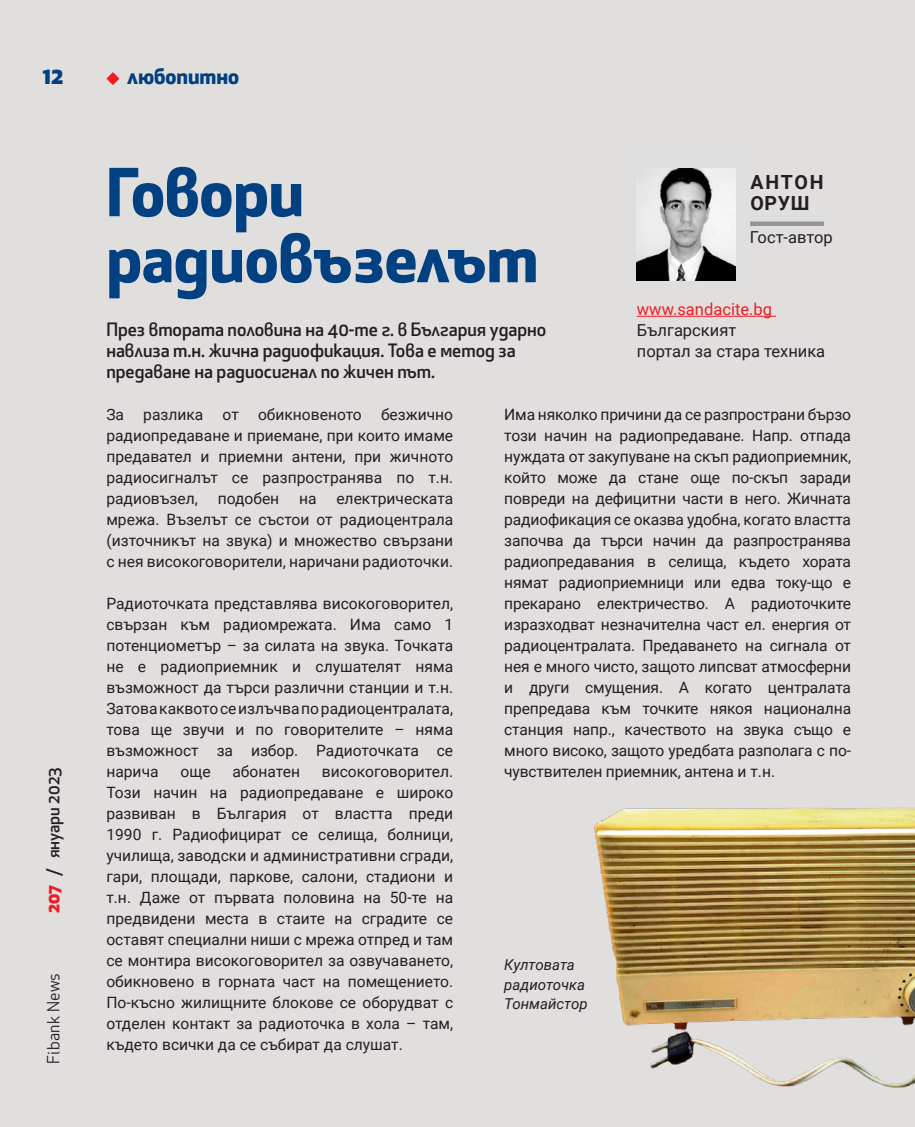
<style>
.page{position:relative;width:915px;height:1127px;background:#fff}
.page>*{position:absolute;margin:0;border:0;box-sizing:border-box;transform-origin:0 0}
.t1{font:700 64.5px/66px "Apex Bg";color:#014081}
.t2{font:800 22.5px "Apex Bg";color:#014081}
.Section{font:700 21px "Apex Bg";color:#014081}
.Body{font:700 19.5px/21px "Roboto";letter-spacing:.08em;color:#231f20}
.Leading{font:500 18px/21px "Apex Bg";color:#231f20}
.Body-2{font:16.5px/21px "Roboto";color:#231f20}
.t3{font:500 16.5px "Apex Bg";color:#231f20}
.Body_-_No_Align{font:16.5px "Roboto";color:#231f20}
.t4{font:16.5px "Apex Bg";letter-spacing:.02em;color:#231f20}
.Body-3{font:15.6px/21px "Roboto";color:#231f20;text-align:justify}
.Body_-_No_Align-2{font:italic 15px/19.5px "Roboto";color:#231f20}
.s1{font-weight:800;color:#ee1d23}
.s2{color:#ee1d23}
</style>
<div class="page">
<div style="left:0;top:0;width:914px;height:1127px;background:#e1dede"></div>
<div style="left:749px;top:221px;width:74px;height:5px;background:#939598"></div>
<hr style="left:636px;top:316px;width:139px;height:1px;background:#ee1d23">
<svg style="left:636px;top:168px;width:100px;height:113px"></svg>
<svg style="left:106px;top:72px;width:13px;height:13px"></svg>
<img style="left:594px;top:807px;width:320px;height:281px">
<h2 class="t2" style="left:43px;top:60px;width:22px">12</h2>
<p class="t3" style="left:42px;top:913px;width:147px;rotate:-90deg"><span class="s1">207</span> / януари 2023</p>
<p class="t4" style="left:43px;top:1064px;width:93px;rotate:-90deg">Fibank News</p>
<p class="Section" style="left:127px;top:61px;width:113px">любопитно</p>
<p class="t1" style="left:106px;top:157px;width:433px">Говори радиовъзелът</p>
<p class="Leading" style="left:106px;top:319px;width:441px">През втората половина на 40-те г. в България ударно навлиза т.н. жична радиофикация. Това е метод за предаване на радиосигнал по жичен път.</p>
<p class="Body-3" style="left:106px;top:403px;width:348px">За разлика от обикновеното безжично радиопредаване и приемане, при които имаме предавател и приемни антени, при жичното радиосигналът се разпространява по т.н. радиовъзел,</p>
<p class="Body" style="left:750px;top:171px;width:75px">АНТОН<br>ОРУШ</p>
<p class="Body_-_No_Align" style="left:749px;top:226px;width:84px">Гост-автор</p>
<p class="Body-2" style="left:636px;top:298px;width:190px"><span class="s2">www.sandacite.bg<br></span>Българският<br>портал за стара техника</p>
<p class="Body-3" style="left:504px;top:403px;width:348px">Има няколко причини да се разпространи бързо този начин на радиопредаване. Напр. отпада нуждата от закупуване на скъп радиоприемник, който може да стане още по-скъп заради повреди на дефицитни части в него. Жичната радиофикация се оказва удобна, когато властта започва да търси начин да разпространява радиопредавания в селища, където хората нямат радиоприемници или едва току-що е прекарано електричество. А радиоточките изразходват незначителна част ел. енергия от радиоцентралата. Предаването на сигнала от нея е много чисто, защото липсват атмосферни и други смущения. А когато централата препредава към точките някоя национална станция напр., качеството на звука също е много високо, защото уредбата разполага с по&shy;чувствителен приемник, антена и т.н.</p>
<p class="Body-3" style="left:217px;top:487px;width:63px">подобен</p>
<p class="Body-3" style="left:299px;top:487px;width:19px">на</p>
<p class="Body-3" style="left:106px;top:487px;width:348px;text-indent:230px">електрическата мрежа. Възелът се състои от радиоцентрала (източникът на звука) и множество свързани с нея високоговорители, наричани радиоточки.</p>
<p class="Body-3" style="left:106px;top:592px;width:348px">Радиоточката представлява високоговорител, свързан към радиомрежата. Има само 1 потенциометър – за силата на звука. Точката не е радиоприемник и слушателят няма възможност да търси различни станции и т.н.<br>Затова каквото се излъчва по радиоцентралата, това ще звучи и по говорителите – няма възможност за избор. Радиоточката се нарича</p>
<p class="Body-3" style="left:180px;top:760px;width:32px">още</p>
<p class="Body-3" style="left:232px;top:760px;width:69px">абонатен</p>
<p class="Body-3" style="left:106px;top:760px;width:348px;text-indent:215px">високоговорител.<br>Този начин на радиопредаване е широко развиван в България от властта преди 1990 г. Радиофицират се селища, болници, училища, заводски и административни сгради, гари, площади, паркове, салони, стадиони и т.н. Даже от първата половина на 50-те на предвидени места в стаите на сградите се оставят специални ниши с мрежа отпред и там се монтира високоговорител за озвучаването, обикновено в горната част на помещението.<br>По-късно жилищните блокове се оборудват с отделен контакт за радиоточка в хола – там, където всички да се събират да слушат.</p>
<p class="Body_-_No_Align-2" style="left:504px;top:955px;width:85px">Култовата радиоточка<br>Тонмайстор</p>
</div>
